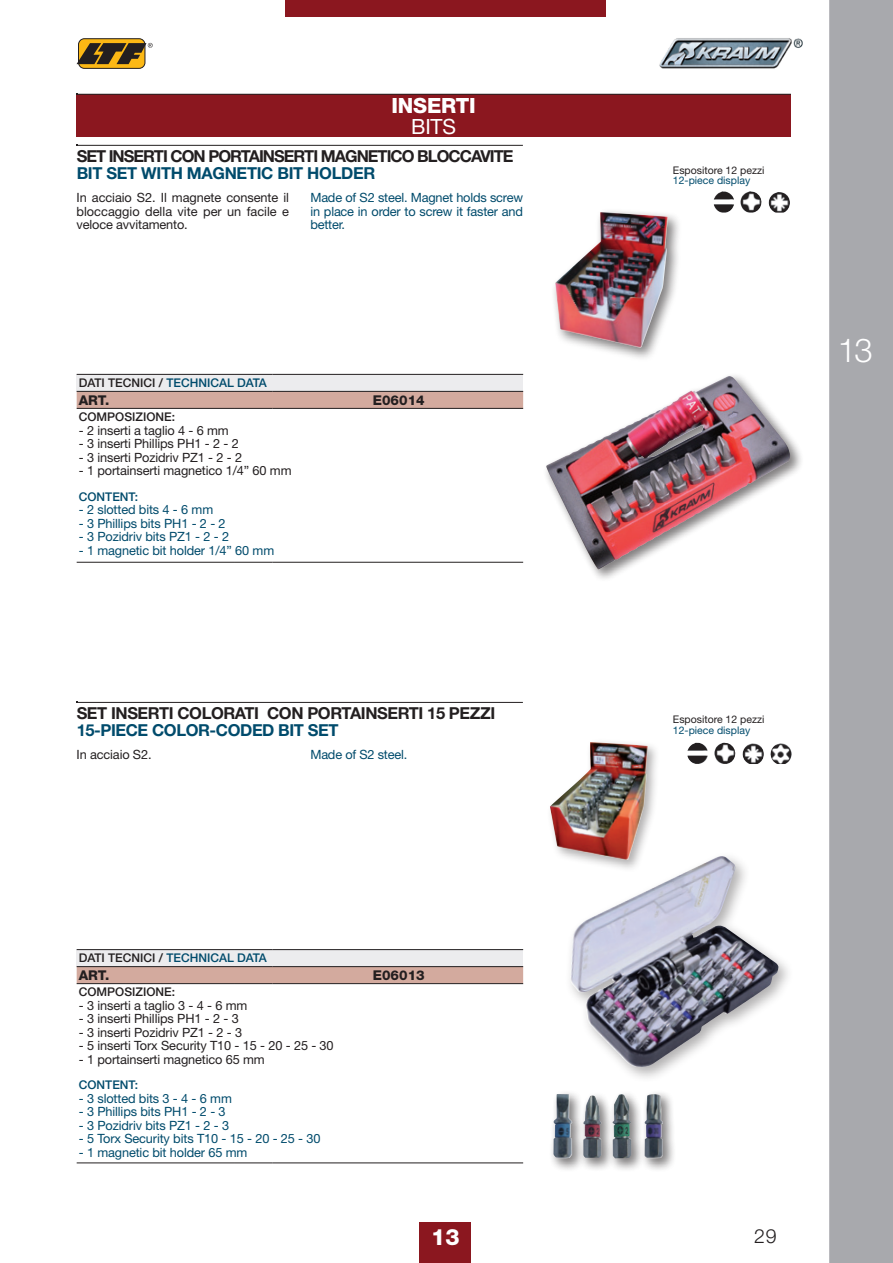
<style>
.page{position:relative;width:893px;height:1263px;background:#fff}
.page>*{position:absolute;margin:0;border:0;box-sizing:border-box;transform-origin:0 0}
.t1{font:300 33px "Helvetica Neue LT Std";color:#fff}
.t2{font:800 22.5px "Helvetica Neue LT Std";color:#fff}
.TiT_centro{font:800 21px "Helvetica Neue LT Std";letter-spacing:-.01em;color:#fff}
.TiT_centro_ing{font:21px "Helvetica Neue LT Std";color:#fff}
.t3{font:300 19.5px "Helvetica Neue LT Std";color:#231f20}
.TIT_ita{font:700 16.5px "Helvetica Neue LT Std";letter-spacing:-.02em;color:#004b6c}
.TIT_ita-2{font:700 16.5px "Helvetica Neue LT Std";letter-spacing:-.06em;color:#231f20}
.TIT_ita-3{font:700 16.5px "Helvetica Neue LT Std";letter-spacing:-.025em;color:#231f20}
.CODeART{font:800 13.5px "Helvetica Neue LT Std";color:#231f20}
.TX_c8_5_ita{font:12.75px/13.5px "Helvetica Neue LT Std";letter-spacing:-.01em;color:#231f20;text-align:justify}
.TX_c8_5_ing{font:12.75px/13.5px "Helvetica Neue LT Std";letter-spacing:-.01em;color:#004b6c;text-align:justify}
.TAB_Descriz_Medium{font:500 12px "Helvetica Neue LT Std";color:#004b6c}
.TAB_Descriz_Medium-2{font:500 12px "Helvetica Neue LT Std";color:#231f20}
.Note{font:10.5px "Helvetica Neue LT Std";color:#231f20}
.Note-2{font:10.5px "Helvetica Neue LT Std";color:#004b6c}
.s1{color:#231f20}
</style>
<div class="page">
<div style="left:77px;top:94px;width:714px;height:43px;background:#8b171f"></div>
<hr style="left:77px;top:94px;width:714px;height:1px;background:#231f20">
<hr style="left:77px;top:145px;width:446px;height:1px;background:#231f20">
<div style="left:77px;top:374px;width:446px;height:17px;background:#ececee"></div>
<div style="left:77px;top:392px;width:446px;height:16px;background:#d3aa9e"></div>
<hr style="left:77px;top:374px;width:157px;height:1px;background:#231f20">
<hr style="left:234px;top:374px;width:38px;height:1px;background:#231f20">
<hr style="left:272px;top:374px;width:251px;height:1px;background:#231f20">
<hr style="left:272px;top:391px;width:251px;height:1px;background:#231f20">
<hr style="left:77px;top:391px;width:157px;height:1px;background:#231f20">
<hr style="left:234px;top:391px;width:38px;height:1px;background:#231f20">
<hr style="left:77px;top:562px;width:157px;height:1px;background:#231f20">
<hr style="left:234px;top:562px;width:38px;height:1px;background:#231f20">
<hr style="left:272px;top:562px;width:251px;height:1px;background:#231f20">
<hr style="left:77px;top:408px;width:157px;height:1px;background:#231f20">
<hr style="left:234px;top:408px;width:38px;height:1px;background:#231f20">
<hr style="left:272px;top:408px;width:251px;height:1px;background:#231f20">
<div style="left:542px;top:371px;width:262px;height:212px;background:#231f20;opacity:.35"></div>
<img style="left:545px;top:376px;width:245px;height:194px">
<div style="left:550px;top:207px;width:133px;height:156px;background:#231f20;opacity:.35"></div>
<img style="left:555px;top:212px;width:113px;height:136px">
<hr style="left:77px;top:702px;width:446px;height:1px;background:#231f20">
<div style="left:77px;top:949px;width:446px;height:18px;background:#ececee"></div>
<div style="left:77px;top:967px;width:446px;height:16px;background:#d3aa9e"></div>
<hr style="left:77px;top:949px;width:157px;height:1px;background:#231f20">
<hr style="left:234px;top:949px;width:38px;height:1px;background:#231f20">
<hr style="left:272px;top:949px;width:251px;height:1px;background:#231f20">
<hr style="left:272px;top:966px;width:251px;height:1px;background:#231f20">
<hr style="left:77px;top:966px;width:157px;height:1px;background:#231f20">
<hr style="left:234px;top:966px;width:38px;height:1px;background:#231f20">
<hr style="left:77px;top:1163px;width:157px;height:1px;background:#231f20">
<hr style="left:234px;top:1163px;width:38px;height:1px;background:#231f20">
<hr style="left:272px;top:1163px;width:251px;height:1px;background:#231f20">
<hr style="left:77px;top:983px;width:157px;height:1px;background:#231f20">
<hr style="left:234px;top:983px;width:38px;height:1px;background:#231f20">
<hr style="left:272px;top:983px;width:251px;height:1px;background:#231f20">
<div style="left:549px;top:1089px;width:37px;height:83px;background:#231f20;opacity:.35"></div>
<img style="left:553px;top:1094px;width:19px;height:64px">
<div style="left:579px;top:1091px;width:36px;height:80px;background:#231f20;opacity:.35"></div>
<img style="left:583px;top:1095px;width:19px;height:63px">
<div style="left:608px;top:1090px;width:37px;height:82px;background:#231f20;opacity:.35"></div>
<img style="left:612px;top:1094px;width:20px;height:64px">
<div style="left:640px;top:1090px;width:37px;height:82px;background:#231f20;opacity:.35"></div>
<img style="left:644px;top:1094px;width:19px;height:65px">
<div style="left:546px;top:738px;width:114px;height:134px;background:#231f20;opacity:.35"></div>
<img style="left:550px;top:742px;width:98px;height:118px">
<div style="left:564px;top:850px;width:230px;height:233px;background:#231f20;opacity:.35"></div>
<img style="left:570px;top:856px;width:209px;height:213px">
<img style="left:713px;top:191px;width:21px;height:22px">
<img style="left:740px;top:191px;width:22px;height:22px">
<img style="left:768px;top:192px;width:22px;height:21px">
<img style="left:687px;top:743px;width:21px;height:21px">
<img style="left:714px;top:743px;width:22px;height:21px">
<img style="left:742px;top:743px;width:22px;height:21px">
<img style="left:770px;top:743px;width:22px;height:21px">
<div style="left:420px;top:1222px;width:51px;height:41px;background:#8b171f"></div>
<div style="left:79px;top:39px;width:66px;height:29px;background:#fcb814;border-radius:6px"></div>
<div style="left:78px;top:38px;width:67px;height:31px;border:1px solid #231f20;border-radius:6px"></div>
<svg style="left:77px;top:43px;width:76px;height:21px"></svg>
<div style="left:285px;top:0;width:321px;height:17px;background:#8b171f"></div>
<div style="left:829px;top:0;width:64px;height:1263px;background:#a8a9ad"></div>
<img style="left:659px;top:38px;width:144px;height:31px">
<p class="TiT_centro" style="left:391px;top:93px;width:86px">INSERTI</p>
<p class="TiT_centro_ing" style="left:411px;top:114px;width:46px">BITS</p>
<p class="TIT_ita-2" style="left:77px;top:146px;width:438px">SET INSERTI CON PORTAINSERTI MAGNETICO BLOCCAVITE</p>
<p class="TIT_ita" style="left:77px;top:162px;width:300px">BIT SET WITH MAGNETIC BIT HOLDER</p>
<p class="TX_c8_5_ita" style="left:77px;top:191px;width:214px">In acciaio S2. Il magnete consente il bloccaggio della vite per un facile e veloce avvitamento.</p>
<p class="TX_c8_5_ing" style="left:310px;top:191px;width:214px">Made of S2 steel. Magnet holds screw in place in order to screw it faster and better.</p>
<p class="TAB_Descriz_Medium" style="left:79px;top:376px;width:190px"><span class="s1">DATI TECNICI /</span> TECHNICAL DATA</p>
<p class="CODeART" style="left:79px;top:392px;width:32px">ART.</p>
<p class="CODeART" style="left:373px;top:392px;width:53px">E06014</p>
<p class="TAB_Descriz_Medium-2" style="left:79px;top:410px;width:98px">COMPOSIZIONE:</p>
<p class="TX_c8_5_ita" style="left:79px;top:423px;width:151px">- 2 inserti a taglio 4 - 6 mm</p>
<p class="TX_c8_5_ita" style="left:79px;top:437px;width:161px">- 3 inserti Phillips PH1 - 2 - 2</p>
<p class="TX_c8_5_ita" style="left:79px;top:450px;width:165px">- 3 inserti Pozidriv PZ1 - 2 - 2</p>
<p class="TX_c8_5_ita" style="left:79px;top:464px;width:214px">- 1 portainserti magnetico 1/4” 60 mm</p>
<p class="TAB_Descriz_Medium" style="left:79px;top:489px;width:61px">CONTENT:</p>
<p class="TX_c8_5_ing" style="left:79px;top:503px;width:136px">- 2 slotted bits 4 - 6 mm</p>
<p class="TX_c8_5_ing" style="left:79px;top:516px;width:148px">- 3 Phillips bits PH1 - 2 - 2</p>
<p class="TX_c8_5_ing" style="left:79px;top:530px;width:152px">- 3 Pozidriv bits PZ1 - 2 - 2</p>
<p class="TX_c8_5_ing" style="left:79px;top:543px;width:197px">- 1 magnetic bit holder 1/4” 60 mm</p>
<p class="TIT_ita-3" style="left:77px;top:703px;width:420px">SET INSERTI COLORATI CON PORTAINSERTI 15 PEZZI</p>
<p class="TIT_ita" style="left:77px;top:719px;width:263px">15-PIECE COLOR-CODED BIT SET</p>
<p class="TX_c8_5_ita" style="left:77px;top:748px;width:77px">In acciaio S2.</p>
<p class="TX_c8_5_ing" style="left:310px;top:748px;width:98px">Made of S2 steel.</p>
<p class="Note" style="left:673px;top:164px;width:93px">Espositore 12 pezzi</p>
<p class="Note-2" style="left:673px;top:174px;width:79px">12-piece display</p>
<h1 class="t1" style="left:838px;top:330px;width:37px">13</h1>
<p class="Note" style="left:673px;top:713px;width:93px">Espositore 12 pezzi</p>
<p class="Note-2" style="left:673px;top:724px;width:79px">12-piece display</p>
<p class="TAB_Descriz_Medium" style="left:79px;top:951px;width:190px"><span class="s1">DATI TECNICI /</span> TECHNICAL DATA</p>
<p class="CODeART" style="left:79px;top:967px;width:32px">ART.</p>
<p class="CODeART" style="left:373px;top:967px;width:53px">E06013</p>
<p class="TAB_Descriz_Medium-2" style="left:79px;top:985px;width:98px">COMPOSIZIONE:</p>
<p class="TX_c8_5_ita" style="left:79px;top:998px;width:170px">- 3 inserti a taglio 3 - 4 - 6 mm</p>
<p class="TX_c8_5_ita" style="left:79px;top:1012px;width:161px">- 3 inserti Phillips PH1 - 2 - 3</p>
<p class="TX_c8_5_ita" style="left:79px;top:1025px;width:165px">- 3 inserti Pozidriv PZ1 - 2 - 3</p>
<p class="TX_c8_5_ita" style="left:79px;top:1039px;width:256px">- 5 inserti Torx Security T10 - 15 - 20 - 25 - 30</p>
<p class="TX_c8_5_ita" style="left:79px;top:1052px;width:187px">- 1 portainserti magnetico 65 mm</p>
<p class="TAB_Descriz_Medium" style="left:79px;top:1078px;width:61px">CONTENT:</p>
<p class="TX_c8_5_ing" style="left:79px;top:1091px;width:155px">- 3 slotted bits 3 - 4 - 6 mm</p>
<p class="TX_c8_5_ing" style="left:79px;top:1105px;width:148px">- 3 Phillips bits PH1 - 2 - 3</p>
<p class="TX_c8_5_ing" style="left:79px;top:1118px;width:152px">- 3 Pozidriv bits PZ1 - 2 - 3</p>
<p class="TX_c8_5_ing" style="left:79px;top:1132px;width:243px">- 5 Torx Security bits T10 - 15 - 20 - 25 - 30</p>
<p class="TX_c8_5_ing" style="left:79px;top:1145px;width:170px">- 1 magnetic bit holder 65 mm</p>
<h2 class="t2" style="left:431px;top:1223px;width:30px">13</h2>
<h3 class="t3" style="left:754px;top:1224px;width:24px">29</h3>
</div>
